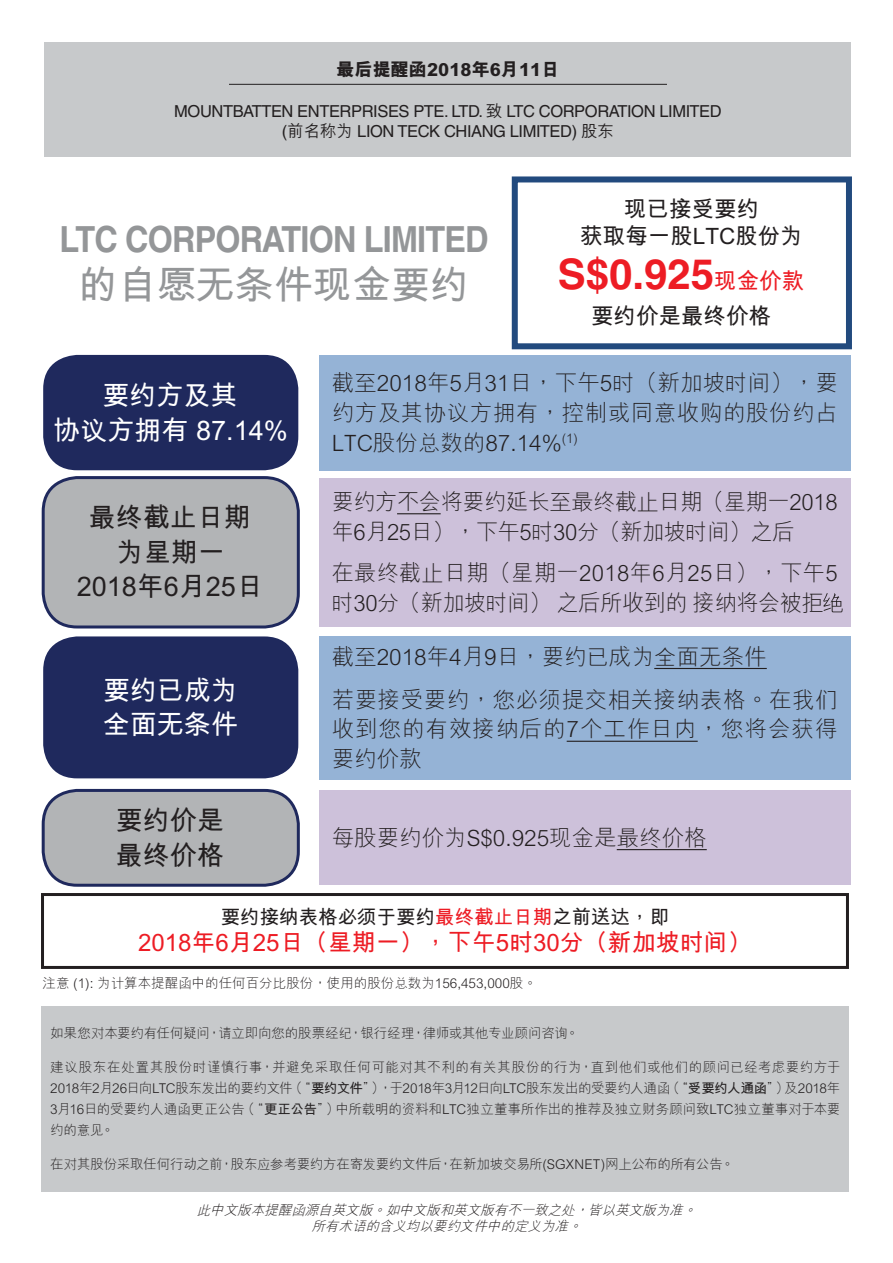
<style>
.page{position:relative;width:893px;height:1263px;background:#fff}
.page>*{position:absolute;margin:0;border:0;box-sizing:border-box;transform-origin:0 0}
.t1{font:700 42px "Helvetica LT Std";color:#ed1c24}
.t2{font:700 39px "M Hei HKS";color:#949698}
.t3{font:700 36px "Helvetica LT Std";letter-spacing:-.025em;color:#949698;scale:.9 1}
.t4{font:700 27px/34.5px "M Hei HKS";color:#231f20;text-align:center}
.t5{font:700 27px/34.5px "M Hei HKS";color:#fff;text-align:center}
.t6{font:700 24px "M Hei HKS";color:#ed1c24}
.t7{font:300 22.5px/30px "M Hei HKS";color:#231f20}
.t8{font:300 22.5px/30px "M Hei HKS";letter-spacing:.02em;color:#231f20}
.t9{font:300 22.5px/30px "M Hei HKS";letter-spacing:.045em;color:#231f20}
.t10{font:700 22.5px/27px "M Hei HKS";color:#231f20;text-align:center}
.t11{font:700 19.5px "M Hei HKS";color:#231f20}
.t12{font:800 18px "M Hei HKS";letter-spacing:.005em;color:#231f20}
.t13{font:16.5px/19.8px "Helvetica LT Std";letter-spacing:-.025em;color:#231f20;text-align:center}
.t14{font:300 13.5px/21px "M Hei HKS";letter-spacing:-.005em;color:#231f20;text-align:justify}
.t15{font:italic 300 13.5px/16.5px "M Hei HKS";color:#231f20;text-align:center}
.t16{font:300 13.5px "M Hei HKS";letter-spacing:-.025em;color:#231f20}
.s1{font-family:"M Hei HKS";font-weight:500}
.s2{font-family:"M Hei HKS";font-size:22.5px}
.s3{color:#ed1c24}
.s4{font-weight:700}
</style>
<div class="page">
<div style="left:45px;top:43px;width:806px;height:114px;background:#c7c9cb"></div>
<hr style="left:229px;top:84px;width:438px;height:1px;background:#231f20">
<div style="left:512px;top:176px;width:340px;height:173px;border:6px solid #224a7e"></div>
<div style="left:42px;top:1006px;width:807px;height:185px;background:#c7c9cb"></div>
<div style="left:43px;top:355px;width:255px;height:115px;background:#1f295d;border-radius:34px"></div>
<div style="left:43px;top:478px;width:255px;height:149px;background:#b2b4b6;border-radius:34px"></div>
<div style="left:42px;top:476px;width:258px;height:152px;border:3px solid #1f295d;border-radius:34px"></div>
<div style="left:43px;top:636px;width:255px;height:142px;background:#1f295d;border-radius:34px"></div>
<div style="left:43px;top:790px;width:255px;height:95px;background:#b2b4b6;border-radius:34px"></div>
<div style="left:42px;top:789px;width:258px;height:98px;border:3px solid #1f295d;border-radius:34px"></div>
<div style="left:41px;top:893px;width:808px;height:76px;border:3px solid #231f20"></div>
<div style="left:319px;top:355px;width:531px;height:115px;background:#95b3d6"></div>
<div style="left:319px;top:478px;width:531px;height:149px;background:#cdc1da"></div>
<hr style="left:397px;top:513px;width:44px;height:1px;background:#231f20">
<div style="left:319px;top:636px;width:531px;height:144px;background:#95b3d6"></div>
<hr style="left:654px;top:668px;width:113px;height:1px;background:#231f20">
<hr style="left:567px;top:741px;width:131px;height:1px;background:#231f20">
<div style="left:319px;top:791px;width:531px;height:94px;background:#cdc1da"></div>
<hr style="left:617px;top:849px;width:90px;height:1px;background:#231f20">
<svg style="left:823px;top:593px;width:20px;height:19px"></svg>
<h3 class="t12" style="left:337px;top:57px;width:224px">最後提醒函2018年6月11日</h3>
<p class="t13" style="left:174px;top:102px;width:549px">MOUNTBATTEN ENTERPRISES PTE. LTD. <span class="s1">致</span> LTC CORPORATION LIMITED (<span class="s1">前名稱為</span> LION TECK CHIANG LIMITED) <span class="s1">股東</span></p>
<h3 class="t3" style="left:59px;top:218px;width:478px">LTC CORPORATION LIMITED</h3>
<h2 class="t2" style="left:79px;top:257px;width:392px">的自願無條件現金要約</h2>
<h3 class="t10" style="left:580px;top:194px;width:224px">現已接受要約<br>獲取每一股LTC股份為</h3>
<h1 class="t1" style="left:558px;top:249px;width:248px">S$0.925<span class="s2">現金價款</span></h1>
<h3 class="t10" style="left:591px;top:301px;width:181px">要約價是最終價格</h3>
<h3 class="t5" style="left:54px;top:376px;width:236px">要約方及其<br>協議方擁有 87.14%</h3>
<h3 class="t4" style="left:77px;top:498px;width:188px">最終截止日期為星期一<br>2018年6月25日</h3>
<h3 class="t5" style="left:103px;top:671px;width:136px;text-align:left">要約已成為全面無條件</h3>
<h3 class="t4" style="left:116px;top:801px;width:109px;text-align:left">要約價是最終價格</h3>
<h3 class="t7" style="left:332px;top:366px;width:508px;text-align:justify">截至2018年5月31日，下午5時（新加坡時間），要約方及其協議方擁有，控制或同意收購的股份約占LTC股份總數的87.14%<sup>(1)</sup></h3>
<h3 class="t7" style="left:332px;top:486px;width:507px">要約方不會將要約延長至最終截止日期（星期一2018年6月25日），下午5時30分（新加坡時間）之後</h3>
<h3 class="t8" style="left:332px;top:556px;width:508px">在最終截止日期（星期一2018年6月25日），下午5時30分（新加坡時間） 之後所收到的 接納將會被拒</h3>
<h3 class="t7" style="left:332px;top:634px;width:507px;line-height:42.8px">截至2018年4月9日，要約已成為全面無條件<br>若要接受要約，您必須提交相關接納表格。在我們</h3>
<h3 class="t9" style="left:332px;top:713px;width:507px">收到您的有效接納後的7個工作日內，您將會獲得要約價款</h3>
<h3 class="t7" style="left:332px;top:822px;width:377px">每股要約價為S$0.925現金是最終價格</h3>
<h3 class="t11" style="left:221px;top:903px;width:450px">要約接納表格必須於要約<span class="s3">最終截止日期</span>之前送達，即</h3>
<h3 class="t6" style="left:138px;top:925px;width:615px">2018年6月25日（星期一），下午5時30分（新加坡時間）</h3>
<p class="t14" style="left:43px;top:972px;width:496px">注意 (1): 為計算本提醒函中的任何百分比股份，使用的股份總數為156,453,000股。</p>
<p class="t14" style="left:50px;top:1022px;width:530px">如果您對本要約有任何疑問，請立即向您的股票經紀，銀行經理，律師或其他專業顧問咨詢。</p>
<p class="t14" style="left:50px;top:1056px;width:792px">建議股東在處置其股份時謹慎行事，並避免採取任何可能對其不利的有關其股份的行為，直到他們或他們的顧問已經考慮要約方於2018年2月26日向LTC股東發出的要約文件（“<span class="s4">要約文件</span>”），於2018年3月12日向LTC股東發出的受要約人通函（“<span class="s4">受要約人通函</span>”）及2018年3月16日的受要約人通函更正公告（“<span class="s4">更正公告</span>”）中所載明的資料和LTC獨立董事所作出的推薦及獨立財務顧問致LTC獨立董事對於本要約的意見。</p>
<p class="t16" style="left:50px;top:1154px;width:686px">在對其股份採取任何行動之前，股東應參考要約方在寄發要約文件後，在新加坡交易所(SGXNET)網上公佈的所有公告。</p>
<p class="t15" style="left:197px;top:1201px;width:506px">此中文版本提醒函源自英文版。如中文版和英文版有不一致之處，皆以英文版為準。所有術語的含義均以要約文件中的定義為準。</p>
</div>
